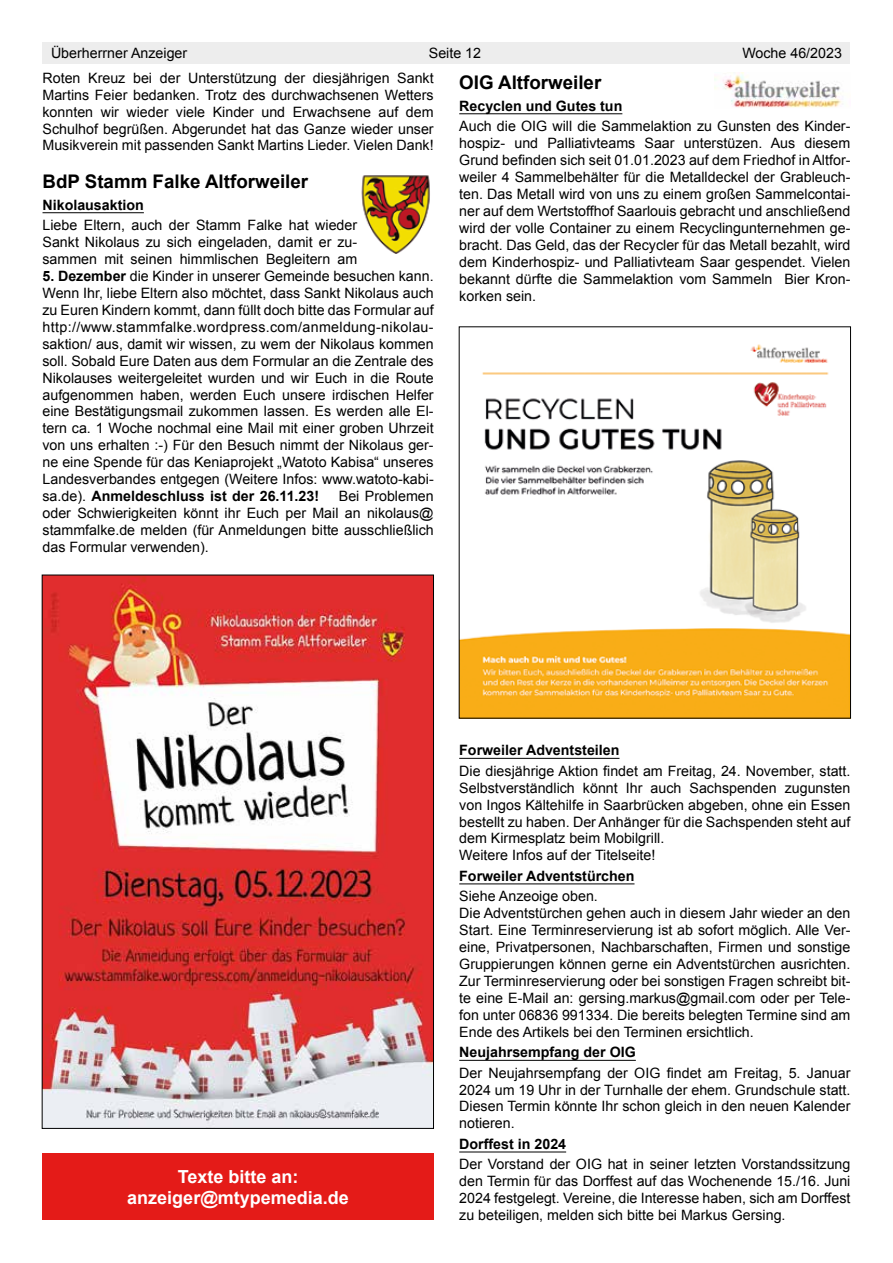
<style>
.page{position:relative;width:893px;height:1263px;background:#fff}
.page>*{position:absolute;margin:0;border:0;box-sizing:border-box;transform-origin:0 0}
.t1{font:700 18.75px "Arial";color:#000}
.t2{font:700 18px/21px "Arial";color:#fff;text-align:center}
.t3{font:14.25px/17px "Arial";color:#000;text-align:justify}
.t4{font:700 14.25px "Arial";color:#000}
.s1{font-weight:700}
</style>
<div class="page">
<div style="left:43px;top:43px;width:807px;height:21px;background:#ededed"></div>
<hr style="left:459px;top:113px;width:163px;height:1px;background:#000">
<hr style="left:459px;top:758px;width:160px;height:1px;background:#000">
<hr style="left:459px;top:883px;width:175px;height:1px;background:#000">
<hr style="left:459px;top:1060px;width:177px;height:1px;background:#000">
<hr style="left:459px;top:1151px;width:107px;height:1px;background:#000">
<img style="left:714px;top:72px;width:128px;height:36px">
<img style="left:461px;top:344px;width:388px;height:372px">
<hr style="left:43px;top:212px;width:101px;height:1px;background:#000">
<img style="left:361px;top:175px;width:69px;height:79px">
<img style="left:44px;top:577px;width:388px;height:549px">
<div style="left:43px;top:1153px;width:391px;height:67px;background:#e41b18"></div>
<p class="t3" style="left:51px;top:45px;width:138px">Überherrner Anzeiger</p>
<p class="t3" style="left:429px;top:45px;width:54px">Seite 12</p>
<p class="t3" style="left:742px;top:45px;width:101px">Woche 46/2023</p>
<h1 class="t1" style="left:459px;top:71px;width:144px">OIG Altforweiler</h1>
<p class="t4" style="left:459px;top:96px;width:165px">Recyclen und Gutes tun</p>
<p class="t3" style="left:459px;top:118px;width:393px">Auch die OIG will die Sammelaktion zu Gunsten des Kinder&shy;hospiz- und Palliativteams Saar unterstüzen. Aus diesem Grund befinden sich seit 01.01.2023 auf dem Friedhof in Altfor&shy;weiler 4 Sammelbehälter für die Metalldeckel der Grableuch&shy;ten. Das Metall wird von uns zu einem großen Sammelcontai&shy;ner auf dem Wertstoffhof Saarlouis gebracht und anschließend wird der volle Container zu einem Recyclingunternehmen ge&shy;bracht. Das Geld, das der Recycler für das Metall bezahlt, wird dem Kinderhospiz- und Palliativteam Saar gespendet. Vielen bekannt dürfte die Sammelaktion vom Sammeln Bier Kron&shy;korken sein.</p>
<p class="t3" style="left:43px;top:69px;width:393px">Roten Kreuz bei der Unterstützung der diesjährigen Sankt Martins Feier bedanken. Trotz des durchwachsenen Wetters konnten wir wieder viele Kinder und Erwachsene auf dem Schulhof begrüßen. Abgerundet hat das Ganze wieder unser Musikverein mit passenden Sankt Martins Lieder. Vielen Dank!</p>
<h1 class="t1" style="left:43px;top:169px;width:267px">BdP Stamm Falke Altforweiler</h1>
<p class="t4" style="left:43px;top:195px;width:103px">Nikolausaktion</p>
<p class="t3" style="left:43px;top:217px;width:316px">Liebe Eltern, auch der Stamm Falke hat wieder Sankt Nikolaus zu sich eingeladen, damit er zu&shy;sammen mit seinen himmlischen Begleitern am</p>
<p class="t3" style="left:43px;top:268px;width:393px"><span class="s1">5. Dezember</span> die Kinder in unserer Gemeinde besuchen kann.<br>Wenn Ihr, liebe Eltern also möchtet, dass Sankt Nikolaus auch zu Euren Kindern kommt, dann füllt doch bitte das Formular auf http://www.stammfalke.wordpress.com/anmeldung-nikolau&shy;saktion/ aus, damit wir wissen, zu wem der Nikolaus kommen soll. Sobald Eure Daten aus dem Formular an die Zentrale des Nikolauses weitergeleitet wurden und wir Euch in die Route aufgenommen haben, werden Euch unsere irdischen Helfer eine Bestätigungsmail zukommen lassen. Es werden alle El&shy;tern ca. 1 Woche nochmal eine Mail mit einer groben Uhrzeit von uns erhalten :-) Für den Besuch nimmt der Nikolaus ger&shy;ne eine Spende für das Keniaprojekt „Watoto Kabisa“ unseres Landesverbandes entgegen (Weitere Infos: www.watoto-kabi&shy;sa.de). <span class="s1">Anmeldeschluss ist der 26.11.23!</span></p>
<p class="t3" style="left:43px;top:488px;width:393px;text-indent:296px">Bei Problemen oder Schwierigkeiten könnt ihr Euch per Mail an nikolaus@ stammfalke.de melden (für Anmeldungen bitte ausschließlich das Formular verwenden).</p>
<p class="t2" style="left:127px;top:1167px;width:223px">Texte bitte an: anzeiger@mtypemedia.de</p>
<p class="t4" style="left:459px;top:741px;width:162px">Forweiler Adventsteilen</p>
<p class="t3" style="left:459px;top:762px;width:393px;text-align:left">Die diesjährige Aktion findet am Freitag, 24. November, statt.<br>Selbstverständlich könnt Ihr auch Sachspenden zugunsten von Ingos Kältehilfe in Saarbrücken abgeben, ohne ein Essen bestellt zu haben. Der Anhänger für die Sachspenden steht auf dem Kirmesplatz beim Mobilgrill.<br>Weitere Infos auf der Titelseite!</p>
<p class="t4" style="left:459px;top:866px;width:177px">Forweiler Adventstürchen</p>
<p class="t3" style="left:459px;top:888px;width:393px;text-align:left">Siehe Anzeoige oben.<br>Die Adventstürchen gehen auch in diesem Jahr wieder an den Start. Eine Terminreservierung ist ab sofort möglich. Alle Ver&shy;eine, Privatpersonen, Nachbarschaften, Firmen und sonstige Gruppierungen können gerne ein Adventstürchen ausrichten.<br>Zur Terminreservierung oder bei sonstigen Fragen schreibt bit&shy;te eine E-Mail an: gersing.markus@gmail.com oder per Tele&shy;fon unter 06836 991334. Die bereits belegten Termine sind am Ende des Artikels bei den Terminen ersichtlich.</p>
<p class="t4" style="left:459px;top:1043px;width:178px">Neujahrsempfang der OIG</p>
<p class="t3" style="left:459px;top:1064px;width:393px">Der Neujahrsempfang der OIG findet am Freitag, 5. Januar 2024 um 19 Uhr in der Turnhalle der ehem. Grundschule statt.<br>Diesen Termin könnte Ihr schon gleich in den neuen Kalender notieren.</p>
<p class="t4" style="left:459px;top:1134px;width:108px">Dorffest in 2024</p>
<p class="t3" style="left:459px;top:1156px;width:393px">Der Vorstand der OIG hat in seiner letzten Vorstandssitzung den Termin für das Dorffest auf das Wochenende 15./16. Juni 2024 festgelegt. Vereine, die Interesse haben, sich am Dorffest zu beteiligen, melden sich bitte bei Markus Gersing.</p>
</div>
